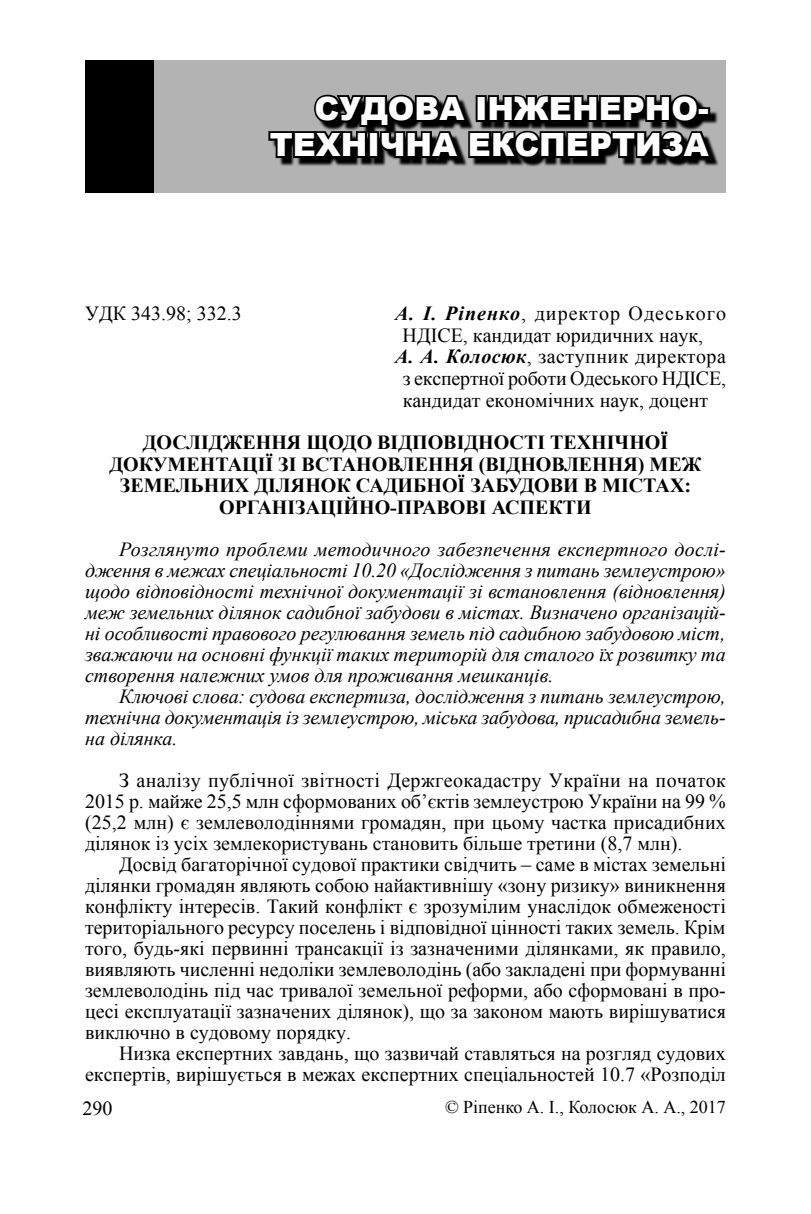
<style>
.page{position:relative;width:811px;height:1214px;background:#fff}
.page>*{position:absolute;margin:0;border:0;box-sizing:border-box;transform-origin:0 0}
.t1{font:900 32px/36px "Arial";color:#fff;text-align:right}
.t2{font:20px/21px "Times New Roman";color:#000;text-align:justify}
.t3{font:italic 20px/21px "Times New Roman";color:#000;text-align:justify}
.t4{font:700 20px/21.6px "Times New Roman";color:#000;text-align:center}
.t5{font:20px "Times New Roman";letter-spacing:.025em;color:#000}
.t6{font:20px "Times New Roman";letter-spacing:.05em;color:#000}
.t7{font:18px "Times New Roman";color:#000}
.s1{font-weight:700;font-style:italic}
</style>
<div class="page">
<div style="left:148px;top:60px;width:578px;height:133px;background:#b3b3b3"></div>
<div style="left:85px;top:60px;width:69px;height:133px;background:#000"></div>
<svg style="left:280px;top:111px;width:439px;height:56px"></svg>
<svg style="left:268px;top:94px;width:447px;height:67px"></svg>
<h1 class="t1" style="left:270px;top:90px;width:441px">Судова інженерно&shy;технічна експертиза</h1>
<p class="t2" style="left:85px;top:302px;width:158px">УДК 343.98; 332.3</p>
<p class="t6" style="left:395px;top:299px;width:332px"><span class="s1">А. І. Ріпенко</span>, директор Одеського</p>
<p class="t2" style="left:403px;top:324px;width:302px">НДІСЕ, кандидат юридичних наук,</p>
<p class="t5" style="left:395px;top:342px;width:332px"><span class="s1">А. А. Колосюк</span>, заступник директора</p>
<p class="t2" style="left:403px;top:367px;width:325px">з експертної роботи Одеського НДІСЕ,</p>
<p class="t2" style="left:403px;top:388px;width:307px">кандидат економічних наук, доцент</p>
<p class="t4" style="left:109px;top:431px;width:593px">ДОСЛІДЖЕННЯ ЩОДО ВІДПОВІДНОСТІ ТЕХНІЧНОЇ ДОКУМЕНТАЦІЇ ЗІ ВСТАНОВЛЕННЯ (ВІДНОВЛЕННЯ) МЕЖ ЗЕМЕЛЬНИХ ДІЛЯНОК САДИБНОЇ ЗАБУДОВИ В МІСТАХ:<br>ОРГАНІЗАЦІЙНО-ПРАВОВІ АСПЕКТИ</p>
<p class="t3" style="left:85px;top:538px;width:642px;text-indent:34px">Розглянуто проблеми методичного забезпечення експертного дослі&shy;дження в межах спеціальності 10.20 «Дослідження з питань землеустрою» щодо відповідності технічної документації зі встановлення (відновлення) меж земельних ділянок садибної забудови в містах. Визначено організацій&shy;ні особливості правового регулювання земель під садибною забудовою міст, зважаючи на основні функції таких територій для сталого їх розвитку та створення належних умов для проживання мешканців.</p>
<p class="t3" style="left:85px;top:685px;width:642px;text-indent:34px">Ключові слова: судова експертиза, дослідження з питань землеустрою, технічна документація із землеустрою, міська забудова, присадибна земель&shy;на ділянка.</p>
<p class="t2" style="left:85px;top:769px;width:642px;text-indent:34px">З аналізу публічної звітності Держгеокадастру України на початок 2015 р. майже 25,5 млн сформованих об’єктів землеустрою України на 99 % (25,2 млн) є землеволодіннями громадян, при цьому частка присадибних ділянок із усіх землекористувань становить більше третини (8,7 млн).</p>
<p class="t2" style="left:85px;top:853px;width:642px;text-indent:34px">Досвід багаторічної судової практики свідчить – саме в містах земельні ділянки громадян являють собою найактивнішу «зону ризику» виникнення конфлікту інтересів. Такий конфлікт є зрозумілим унаслідок обмеженості територіального ресурсу поселень і відповідної цінності таких земель. Крім того, будь-які первинні трансакції із зазначеними ділянками, як правило, виявляють численні недоліки землеволодінь (або закладені при формуванні землеволодінь під час тривалої земельної реформи, або сформовані в про&shy;цесі експлуатації зазначених ділянок), що за законом мають вирішуватися виключно в судовому порядку.</p>
<p class="t2" style="left:85px;top:1042px;width:642px;text-align:right">Низка експертних завдань, що зазвичай ставляться на розгляд судових експертів, вирішується в межах експертних спеціальностей 10.7 «Розподіл</p>
<p class="t2" style="left:83px;top:1096px;width:31px">290</p>
<p class="t7" style="left:445px;top:1094px;width:282px">© Ріпенко А. І., Колосюк А. А., 2017</p>
</div>
